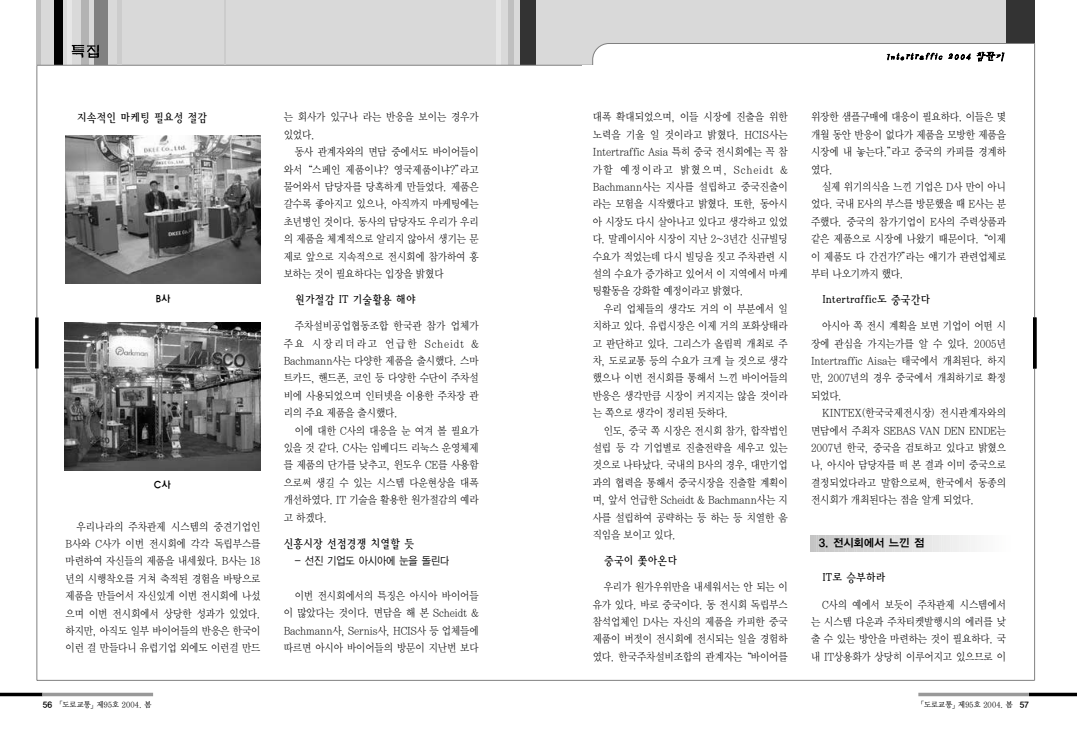
<style>
.page{position:relative;width:1077px;height:734px;background:#fff}
.page>*{position:absolute;margin:0;border:0;box-sizing:border-box;transform-origin:0 0}
.t1{font:11.5px "Y Mj O24";letter-spacing:-.05em;color:#000;scale:.9 1}
.t2{font:11px/17.4px "Y Mj O12";letter-spacing:-.07em;color:#000;text-align:justify;scale:.9 1}
.t3{font:11px "YGO12";letter-spacing:-.08em;color:#000;scale:.9 1}
.t4{font:11px "YGO14";letter-spacing:-.07em;color:#000}
.t5{font:italic 10px "Blue L";color:#000;scale:1.1 1}
.t6{font:500 10px "HY Wul Nun";color:#000;scale:.95 1}
.t7{font:8px "Y Mj O13";letter-spacing:-.065em;color:#000;scale:.95 1}
.s1{font-family:"YGO14"}
</style>
<div class="page">
<hr style="left:918px;top:693px;width:111px;height:3px;background:#999">
<hr style="left:1029px;top:693px;width:48px;height:3px;background:#000">
<hr style="left:0;top:693px;width:42px;height:3px;background:#000">
<hr style="left:42px;top:693px;width:111px;height:3px;background:#999">
<hr style="left:37px;top:65px;width:1px;height:615px;background:#808080">
<hr style="left:37px;top:680px;width:998px;height:1px;background:#808080">
<div style="left:37px;top:0;width:997px;height:65px;background:#d9d9d9"></div>
<div style="left:520px;top:0;width:16px;height:65px;background:#333"></div>
<div style="left:94px;top:0;width:14px;height:65px;background:#808080"></div>
<div style="left:54px;top:0;width:9px;height:65px;background:#000"></div>
<div style="left:82px;top:0;width:7px;height:65px;background:#b3b3b3"></div>
<div style="left:508px;top:0;width:6px;height:65px;background:#bfbfbf"></div>
<hr style="left:68px;top:0;width:4px;height:65px;background:#e6e6e6">
<hr style="left:497px;top:0;width:4px;height:65px;background:#e6e6e6">
<hr style="left:37px;top:0;width:4px;height:65px;background:#bfbfbf">
<img style="left:71px;top:44px;width:28px;height:15px">
<hr style="left:37px;top:65px;width:998px;height:1px;background:#808080">
<hr style="left:118px;top:0;width:4px;height:65px;background:#ccc">
<hr style="left:224px;top:0;width:2px;height:65px;background:#ccc">
<svg style="left:35px;top:318px;width:4px;height:50px"></svg>
<div style="left:1006px;top:0;width:29px;height:65px;background:#333"></div>
<div style="left:593px;top:44px;width:459px;height:39px;background:#fff;border-radius:16px"></div>
<div style="left:592px;top:43px;width:460px;height:41px;border:1px solid #808080;border-radius:16px"></div>
<div style="left:583px;top:66px;width:488px;height:22px;background:#fff"></div>
<div style="left:1023px;top:44px;width:39px;height:51px;background:#fff"></div>
<div style="left:1035px;top:35px;width:35px;height:60px;background:#fff"></div>
<hr style="left:1034px;top:43px;width:1px;height:637px;background:#808080">
<hr style="left:1033px;top:318px;width:3px;height:50px;background:#000">
<img style="left:65px;top:136px;width:196px;height:148px">
<img style="left:64px;top:322px;width:196px;height:148px">
<svg style="left:811px;top:535px;width:164px;height:16px;background:#ddd"></svg>
<p class="t1" style="left:77px;top:112px;width:147px">지속적인 마케팅 필요성 절감</p>
<p class="t6" style="left:156px;top:294px;width:17px">B사</p>
<p class="t6" style="left:154px;top:481px;width:19px">C사</p>
<p class="t2" style="left:65px;top:518px;width:219px;text-indent:11px">우리나라의 주차관제 시스템의 중견기업인 B사와 C사가 이번 전시회에 각각 독립부스를 마련하여 자신들의 제품을 내세웠다. B사는 18 년의 시행착오를 거쳐 축적된 경험을 바탕으로 제품을 만들어서 자신있게 이번 전시회에 나섰 으며 이번 전시회에서 상당한 성과가 있었다. 하지만, 아직도 일부 바이어들의 반응은 한국이 이런 걸 만들다니 유럽기업 외에도 이런걸 만드</p>
<p class="t2" style="left:283px;top:109px;width:219px">는 회사가 있구나 라는 반응을 보이는 경우가 있었다.</p>
<p class="t2" style="left:283px;top:144px;width:219px;text-indent:11px">동사 관계자와의 면담 중에서도 바이어들이 와서“스페인 제품이냐? 영국제품이냐?”라고 물어와서 담당자를 당혹하게 만들었다. 제품은 갈수록 좋아지고 있으나, 아직까지 마케팅에는 초년병인 것이다. 동사의 담당자도 우리가 우리 의 제품을 체계적으로 알리지 않아서 생기는 문 제로 앞으로 지속적으로 전시회에 참가하여 홍 보하는 것이 필요하다는 입장을 밝혔다</p>
<p class="t1" style="left:295px;top:294px;width:136px">원가절감 IT 기술활용 해야</p>
<p class="t2" style="left:283px;top:318px;width:219px;text-indent:11px">주차설비공업협동조합 한국관 참가 업체가 주요 시장리더라고 언급한 Scheidt &amp; Bachmann사는 다양한 제품을 출시했다. 스마 트카드, 핸드폰, 코인 등 다양한 수단이 주차설 비에 사용되었으며 인터넷을 이용한 주차장 관 리의 주요 제품을 출시했다.</p>
<p class="t2" style="left:283px;top:422px;width:219px;text-indent:11px">이에 대한 C사의 대응을 눈 여겨 볼 필요가 있을 것 같다. C사는 임베디드 리눅스 운영체제 를 제품의 단가를 낮추고, 윈도우 CE를 사용함 으로써 생길 수 있는 시스템 다운현상을 대폭 개선하였다. IT 기술을 활용한 원가절감의 예라 고 하겠다.</p>
<p class="t1" style="left:283px;top:538px;width:147px">신흥시장 선점경쟁 치열할 듯</p>
<p class="t3" style="left:294px;top:556px;width:174px">- 선진 기업도 아시아에 눈을 돌린다</p>
<p class="t2" style="left:283px;top:588px;width:219px;text-indent:11px">이번 전시회에서의 특징은 아시아 바이어들 이 많았다는 것이다. 면담을 해 본 Scheidt &amp; Bachmann사, Sernis사, HCIS사 등 업체들에 따르면 아시아 바이어들의 방문이 지난번 보다</p>
<p class="t2" style="left:592px;top:109px;width:219px">대폭 확대되었으며, 이들 시장에 진출을 위한 노력을 기울 일 것이라고 밝혔다. HCIS사는 Intertraffic Asia 특히 중국 전시회에는 꼭 참 가할 예정이라고 밝혔으며, Scheidt &amp; Bachmann사는 지사를 설립하고 중국진출이 라는 모험을 시작했다고 밝혔다. 또한, 동아시 아 시장도 다시 살아나고 있다고 생각하고 있었 다. 말레이시아 시장이 지난 2~3년간 신규빌딩 수요가 적었는데 다시 빌딩을 짓고 주차관련 시 설의 수요가 증가하고 있어서 이 지역에서 마케 팅활동을 강화할 예정이라고 밝혔다.</p>
<p class="t2" style="left:592px;top:300px;width:219px;text-indent:11px">우리 업체들의 생각도 거의 이 부분에서 일 치하고 있다. 유럽시장은 이제 거의 포화상태라 고 판단하고 있다. 그리스가 올림픽 개최로 주 차, 도로교통 등의 수요가 크게 늘 것으로 생각 했으나 이번 전시회를 통해서 느낀 바이어들의 반응은 생각만큼 시장이 커지지는 않을 것이라 는 쪽으로 생각이 정리된 듯하다.</p>
<p class="t2" style="left:592px;top:422px;width:219px;text-indent:11px">인도, 중국 쪽 시장은 전시회 참가, 합작법인 설립 등 각 기업별로 진출전략을 세우고 있는 것으로 나타났다. 국내의 B사의 경우, 대만기업 과의 협력을 통해서 중국시장을 진출할 계획이 며, 앞서 언급한 Scheidt &amp; Bachmann사는 지 사를 설립하여 공략하는 등 하는 등 치열한 움 직임을 보이고 있다.</p>
<p class="t1" style="left:604px;top:555px;width:83px">중국이 쫓아온다</p>
<p class="t2" style="left:592px;top:579px;width:219px;text-indent:11px">우리가 원가우위만을 내세워서는 안 되는 이 유가 있다. 바로 중국이다. 동 전시회 독립부스 참석업체인 D사는 자신의 제품을 카피한 중국 제품이 버젓이 전시회에 전시되는 일을 경험하 였다. 한국주차설비조합의 관계자는“바이어를</p>
<p class="t5" style="left:885px;top:52px;width:113px">Intertraffic 2004 참관기</p>
<p class="t2" style="left:811px;top:109px;width:219px">위장한 샘플구매에 대응이 필요하다. 이들은 몇 개월 동안 반응이 없다가 제품을 모방한 제품을 시장에 내 놓는다.”라고 중국의 카피를 경계하 였다.</p>
<p class="t2" style="left:811px;top:179px;width:219px;text-indent:11px">실제 위기의식을 느낀 기업은 D사 만이 아니 었다. 국내 E사의 부스를 방문했을 때 E사는 분 주했다. 중국의 참가기업이 E사의 주력상품과 같은 제품으로 시장에 나왔기 때문이다. “이제 이 제품도 다 간건가?”라는 얘기가 관련업체로 부터 나오기까지 했다.</p>
<p class="t1" style="left:822px;top:294px;width:122px">Intertraffic도 중국간다</p>
<p class="t2" style="left:811px;top:318px;width:219px;text-indent:11px">아시아 쪽 전시 계획을 보면 기업이 어떤 시 장에 관심을 가지는가를 알 수 있다. 2005년 Intertraffic Aisa는 태국에서 개최된다. 하지 만, 2007년의 경우 중국에서 개최하기로 확정 되었다.</p>
<p class="t2" style="left:811px;top:405px;width:219px;text-indent:11px">KINTEX(한국국제전시장) 전시관계자와의 면담에서 주최자 SEBAS VAN DEN ENDE는 2007년 한국, 중국을 검토하고 있다고 밝혔으 나, 아시아 담당자를 떠 본 결과 이미 중국으로 결정되었다라고 말함으로써, 한국에서 동종의 전시회가 개최된다는 점을 알게 되었다.</p>
<p class="t4" style="left:818px;top:538px;width:108px">3. 전시회에서 느낀 점</p>
<p class="t1" style="left:822px;top:573px;width:72px">IT로 승부하라</p>
<p class="t2" style="left:811px;top:596px;width:219px;text-indent:11px">C사의 예에서 보듯이 주차관제 시스템에서 는 시스템 다운과 주차티켓발행시의 에러를 낮 출 수 있는 방안을 마련하는 것이 필요하다. 국 내 IT상용화가 상당히 이루어지고 있으므로 이</p>
<p class="t7" style="left:43px;top:701px;width:116px"><span class="s1">56</span> 「도로교통」제95호 2004. 봄</p>
<p class="t7" style="left:917px;top:701px;width:120px">「도로교통」제95호 2004. 봄 <span class="s1">57</span></p>
</div>
